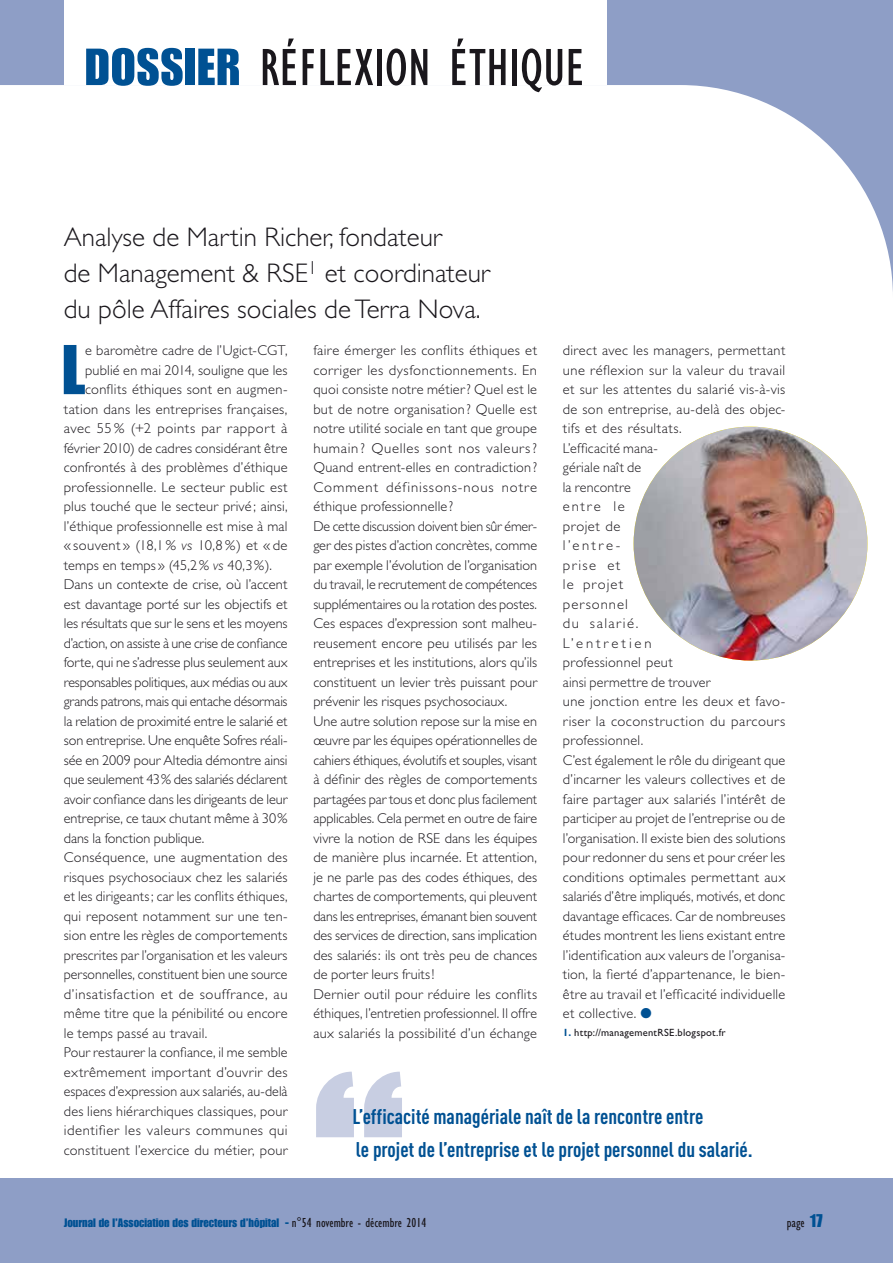
<style>
.page{position:relative;width:893px;height:1263px;background:#fff}
.page>*{position:absolute;margin:0;border:0;box-sizing:border-box;transform-origin:0 0}
.t1{font:274.5px "Impact LT Std";color:#c8cee2}
.t2{font:68.85px "Impact LT Std";color:#005193}
.t3{font:condensed 54px "Gill Sans Std";letter-spacing:.005em;color:#1a171c}
.t4{font:300 27px/36px "Gill Sans Std";color:#1a171c}
.t5{font:700 condensed 21px/33px "DINOT";color:#005193}
.t6{font:300 14.25px/19.5px "Gill Sans Std";letter-spacing:.01em;color:#1a171c}
.t7{font:300 14.25px "Gill Sans Std";letter-spacing:-.015em;color:#1a171c}
.t8{font:300 14.25px "Gill Sans Std";letter-spacing:.04em;color:#1a171c}
.t9{font:300 14.25px "Gill Sans Std";letter-spacing:-.01em;color:#1a171c}
.t10{font:300 14.25px "Gill Sans Std";letter-spacing:.035em;color:#1a171c}
.t11{font:condensed 13.5px "Gill Sans Std";color:#1a171c}
.t12{font:12px "Impact LT Std";color:#005193}
.t13{font:10.5px "Gill Sans Std";letter-spacing:.025em;color:#1a171c}
.s1{font-family:"Impact LT Std";font-stretch:normal;font-size:51px;color:#005193}
.s2{color:#005193}
.s3{font-style:italic}
.s4{font-weight:700;color:#005193}
.s5{font-family:"Gill Sans Std";font-stretch:condensed;font-size:13.5px;color:#1a171c}
.s6{font-family:"Impact LT Std";font-stretch:normal;font-size:18px;color:#005193}
</style>
<div class="page">
<img style="left:634px;top:427px;width:233px;height:233px;border-radius:115px">
<svg style="left:1px;top:0;width:892px;height:292px"></svg>
<div style="left:0;top:1178px;width:893px;height:85px;background:#8e9ec6"></div>
<hr style="left:0;top:0;width:1px;height:85px;background:#8e9ec6">
<div style="left:64px;top:0;width:542px;height:85px;background:#fff"></div>
<h3 class="t3" style="left:85px;top:38px;width:502px"><span class="s1">dossier</span> réflexion Éthique</h3>
<h3 class="t4" style="left:64px;top:219px;width:428px">Analyse de Martin Richer, fondateur<br>de Management &amp; RSE<sup>1</sup> et coordinateur du pôle Affaires sociales de Terra Nova.</h3>
<h2 class="t2" style="left:62px;top:330px;width:24px">L</h2>
<p class="t6" style="left:85px;top:341px;width:204px">e baromètre cadre de l’Ugict-Cgt,</p>
<p class="t6" style="left:313px;top:341px;width:225px">faire émerger les conflits éthiques et corriger les dysfonctionnements. En quoi consiste notre métier? Quel est le but de notre organisation ? Quelle est notre utilité sociale en tant que groupe humain ? Quelles sont nos valeurs ?<br>Quand entrent-elles en contradiction ?<br>Comment définissons-nous notre éthique professionnelle ?<br>De cette discussion doivent bien sûr émer&shy;ger des pistes d’action concrètes, comme par exemple l’évolution de l’organisation du travail, le recrutement de compétences supplémentaires ou la rotation des postes.<br>Ces espaces d’expression sont malheu&shy;reusement encore peu utilisés par les entreprises et les institutions, alors qu’ils constituent un levier très puissant pour prévenir les risques psychosociaux.<br>Une autre solution repose sur la mise en œuvre par les équipes opérationnelles de cahiers éthiques, évolutifs et souples, visant à définir des règles de comportements partagées par tous et donc plus facilement applicables. Cela permet en outre de faire vivre la notion de RSE dans les équipes de manière plus incarnée. Et attention, je ne parle pas des codes éthiques, des chartes de comportements, qui pleuvent dans les entreprises, émanant bien souvent des services de direction, sans implication des salariés: ils ont très peu de chances de porter leurs fruits!<br>Dernier outil pour réduire les conflits éthiques, l’entretien professionnel. Il offre aux salariés la possibilité d’un échange</p>
<p class="t6" style="left:563px;top:341px;width:224px">direct avec les managers, permettant une réflexion sur la valeur du travail et sur les attentes du salarié vis-à-vis de son entreprise, au-delà des objec&shy;tifs et des résultats.<br>L’efficacité mana-<br>gériale naît de<br>la rencontre<br>entre le<br>projet de<br>l’entre-<br>prise et<br>le projet<br>personnel<br>du salarié.<br>L’entretien<br>professionnel peut<br>ainsi permettre de trouver<br>une jonction entre les deux et favo&shy;riser la coconstruction du parcours professionnel.<br>C’est également le rôle du dirigeant que d’incarner les valeurs collectives et de faire partager aux salariés l’intérêt de participer au projet de l’entreprise ou de l’organisation. Il existe bien des solutions pour redonner du sens et pour créer les conditions optimales permettant aux salariés d’être impliqués, motivés, et donc davantage efficaces. Car de nombreuses études montrent les liens existant entre l’identification aux valeurs de l’organisa&shy;tion, la fierté d’appartenance, le bien&shy;être au travail et l’efficacité individuelle et collective. <span class="s2">●</span></p>
<p class="t6" style="left:85px;top:360px;width:204px">publié en mai 2014, souligne que les</p>
<p class="t6" style="left:85px;top:380px;width:204px">conflits éthiques sont en augmen-</p>
<p class="t6" style="left:64px;top:399px;width:225px">tation dans les entreprises françaises,</p>
<p class="t10" style="left:64px;top:420px;width:225px">avec 55% (+2 points par rapport à</p>
<p class="t6" style="left:64px;top:438px;width:225px">février 2010) de cadres considérant être</p>
<p class="t6" style="left:64px;top:458px;width:225px">confrontés à des problèmes d’éthique</p>
<p class="t6" style="left:64px;top:477px;width:225px">professionnelle. Le secteur public est</p>
<p class="t6" style="left:64px;top:497px;width:225px">plus touché que le secteur privé ; ainsi,</p>
<p class="t6" style="left:64px;top:516px;width:225px">l’éthique professionnelle est mise à mal</p>
<p class="t6" style="left:64px;top:536px;width:225px">« souvent » (18,1% <span class="s3">vs</span> 10,8%) et « de</p>
<p class="t6" style="left:64px;top:555px;width:210px">temps en temps» (45,2% <span class="s3">vs</span> 40,3%).</p>
<p class="t6" style="left:64px;top:575px;width:225px">Dans un contexte de crise, où l’accent</p>
<p class="t6" style="left:64px;top:594px;width:225px">est davantage porté sur les objectifs et</p>
<p class="t6" style="left:64px;top:614px;width:225px">les résultats que sur le sens et les moyens</p>
<p class="t9" style="left:64px;top:635px;width:225px">d’action, on assiste à une crise de confiance</p>
<p class="t6" style="left:64px;top:653px;width:225px">forte, qui ne s’adresse plus seulement aux</p>
<p class="t7" style="left:64px;top:674px;width:225px">responsables politiques, aux médias ou aux</p>
<p class="t7" style="left:64px;top:693px;width:225px">grands patrons, mais qui entache désormais</p>
<p class="t6" style="left:64px;top:711px;width:225px">la relation de proximité entre le salarié et</p>
<p class="t6" style="left:64px;top:731px;width:225px">son entreprise. Une enquête Sofres réali-</p>
<p class="t6" style="left:64px;top:750px;width:225px">sée en 2009 pour Altedia démontre ainsi</p>
<p class="t6" style="left:64px;top:770px;width:225px">que seulement 43% des salariés déclarent</p>
<p class="t6" style="left:64px;top:789px;width:225px">avoir confiance dans les dirigeants de leur</p>
<p class="t6" style="left:64px;top:809px;width:225px">entreprise, ce taux chutant même à 30%</p>
<p class="t6" style="left:64px;top:828px;width:142px">dans la fonction publique.</p>
<p class="t6" style="left:64px;top:848px;width:225px">Conséquence, une augmentation des</p>
<p class="t6" style="left:64px;top:867px;width:225px">risques psychosociaux chez les salariés</p>
<p class="t6" style="left:64px;top:887px;width:225px">et les dirigeants; car les conflits éthiques,</p>
<p class="t6" style="left:64px;top:906px;width:225px">qui reposent notamment sur une ten-</p>
<p class="t6" style="left:64px;top:926px;width:225px">sion entre les règles de comportements</p>
<p class="t6" style="left:64px;top:945px;width:225px">prescrites par l’organisation et les valeurs</p>
<p class="t6" style="left:64px;top:965px;width:225px">personnelles, constituent bien une source</p>
<p class="t8" style="left:64px;top:986px;width:225px">d’insatisfaction et de souffrance, au</p>
<p class="t6" style="left:64px;top:1004px;width:225px">même titre que la pénibilité ou encore</p>
<p class="t6" style="left:64px;top:1023px;width:145px">le temps passé au travail.</p>
<p class="t6" style="left:64px;top:1043px;width:225px">Pour restaurer la confiance, il me semble</p>
<p class="t6" style="left:64px;top:1062px;width:225px">extrêmement important d’ouvrir des</p>
<p class="t6" style="left:64px;top:1082px;width:225px">espaces d’expression aux salariés, au-delà</p>
<p class="t6" style="left:64px;top:1101px;width:225px">des liens hiérarchiques classiques, pour</p>
<p class="t8" style="left:64px;top:1122px;width:225px">identifier les valeurs communes qui</p>
<p class="t6" style="left:64px;top:1140px;width:225px">constituent l’exercice du métier, pour</p>
<p class="t13" style="left:563px;top:1027px;width:164px"><span class="s4">1.</span> http://managementRSE.blogspot.fr</p>
<h1 class="t1" style="left:313px;top:1011px;width:93px">“</h1>
<h3 class="t5" style="left:352px;top:1099px;width:402px">L’efficacité managériale naît de la rencontre entre<br>le projet de l’entreprise et le projet personnel du salarié.</h3>
<p class="t12" style="left:64px;top:1216px;width:364px">Journal de l’Association des directeurs d’hôpital - <span class="s5">n°54 novembre - décembre 2014</span></p>
<p class="t11" style="left:787px;top:1215px;width:37px">page <span class="s6">17</span></p>
</div>
